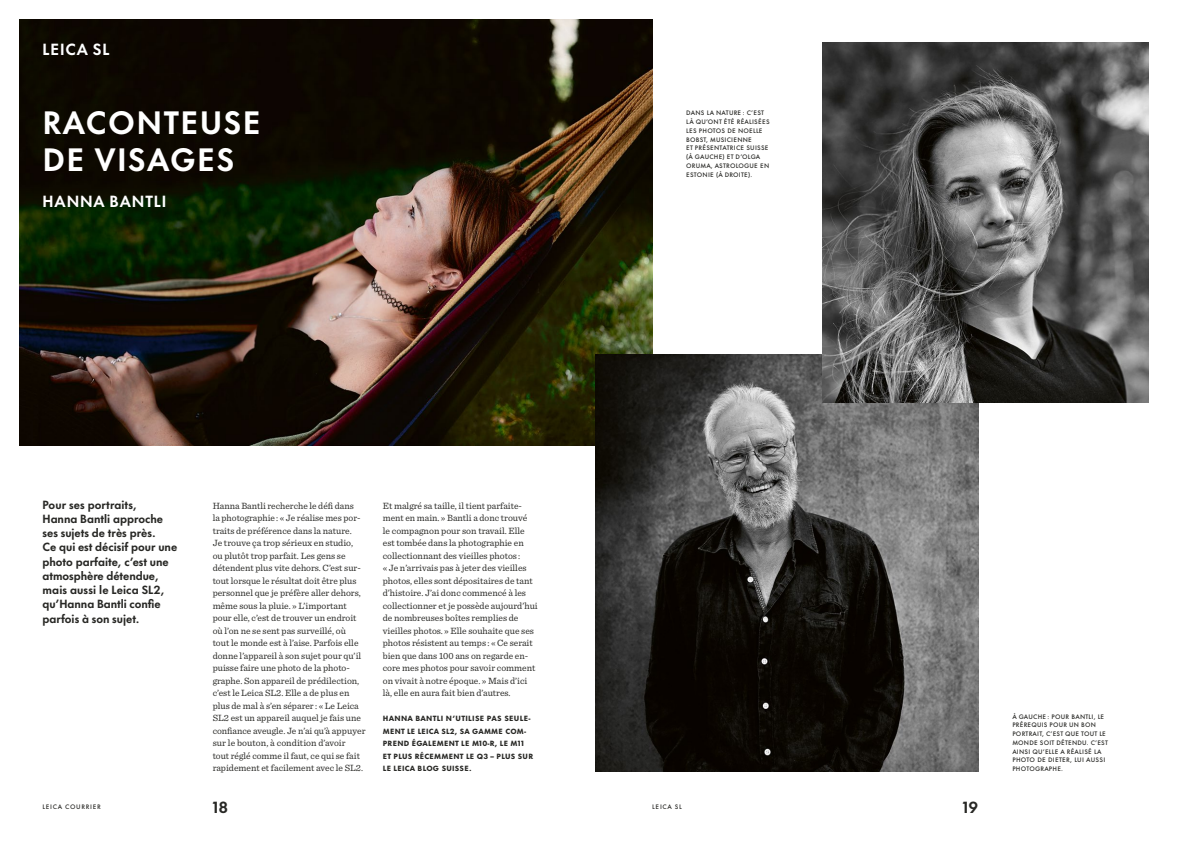
<style>
.page{position:relative;width:1191px;height:842px;background:#fff}
.page>*{position:absolute;margin:0;border:0;box-sizing:border-box;transform-origin:0 0}
.t1{font:700 30px/37.5px "Futura Now Headline";letter-spacing:.06em;color:#fff}
.t2{font:700 15px "Futura Now Headline";letter-spacing:.06em;color:#fff}
.t3{font:700 15px "Futura Now Headline";color:#282825}
.t4{font:700 11px/14.2px "Futura Now Headline";color:#282825}
.t5{font:9.5px/12.5px "Sentinel";color:#282825}
.t6{font:800 7px/12.5px "Futura Now Text";letter-spacing:.035em;color:#282825}
.t7{font:500 6px/8.7px "Futura Now Text";letter-spacing:.035em;color:#282825}
.t8{font:500 6px "Futura Now Text";letter-spacing:.11em;color:#282825}
</style>
<div class="page">
<img style="left:20px;top:20px;width:632px;height:425px">
<img style="left:595px;top:354px;width:383px;height:417px">
<img style="left:822px;top:43px;width:326px;height:360px">
<h2 class="t2" style="left:43px;top:36px;width:68px">LEICA SL</h2>
<h1 class="t1" style="left:43px;top:101px;width:219px">RACONTEUSE<br>DE VISAGES</h1>
<h2 class="t2" style="left:43px;top:189px;width:125px">HANNA BANTLI</h2>
<p class="t7" style="left:686px;top:108px;width:85px">DANS LA NATURE : C’EST<br>LÀ QU’ONT ÉTÉ RÉALISÉES<br>LES PHOTOS DE NOELLE<br>BOBST, MUSICIENNE<br>ET PRÉSENTATRICE SUISSE (À GAUCHE) ET D’OLGA<br>ORUMA, ASTROLOGUE EN<br>ESTONIE (À DROITE).</p>
<p class="t4" style="left:43px;top:496px;width:136px">Pour ses portraits,<br>Hanna Bantli approche ses sujets de très près.<br>Ce qui est décisif pour une photo parfaite, c’est une atmosphère détendue, mais aussi le Leica SL2, qu’Hanna Bantli confie parfois à son sujet.</p>
<p class="t5" style="left:213px;top:499px;width:154px">Hanna Bantli recherche le défi dans<br>la photographie : « Je réalise mes por&shy;traits de préférence dans la nature.<br>Je trouve ça trop sérieux en studio, ou plutôt trop parfait. Les gens se détendent plus vite dehors. C’est sur&shy;tout lorsque le résultat doit être plus personnel que je préfère aller dehors, même sous la pluie. » L’important pour elle, c’est de trouver un endroit où l’on ne se sent pas surveillé, où<br>tout le monde est à l’aise. Parfois elle donne l’appareil à son sujet pour qu’il puisse faire une photo de la photo&shy;graphe. Son appareil de prédilection, c’est le Leica SL2. Elle a de plus en plus de mal à s’en séparer : « Le Leica SL2 est un appareil auquel je fais une confiance aveugle. Je n’ai qu’à appuyer sur le bouton, à condition d’avoir<br>tout réglé comme il faut, ce qui se fait rapidement et facilement avec le SL2.</p>
<p class="t5" style="left:383px;top:499px;width:156px">Et malgré sa taille, il tient parfaite&shy;ment en main. » Bantli a donc trouvé<br>le compagnon pour son travail. Elle est tombée dans la photographie en collectionnant des vieilles photos :<br>« Je n’arrivais pas à jeter des vieilles photos, elles sont dépositaires de tant d’histoire. J’ai donc commencé à les collectionner et je possède aujourd’hui de nombreuses boîtes remplies de vieilles photos. » Elle souhaite que ses photos résistent au temps : « Ce serait bien que dans 100 ans on regarde en&shy;core mes photos pour savoir comment on vivait à notre époque. » Mais d’ici là, elle en aura fait bien d’autres.</p>
<p class="t6" style="left:383px;top:711px;width:152px">HANNA BANTLI N’UTILISE PAS SEULE-<br>MENT LE LEICA SL2, SA GAMME COM-<br>PREND ÉGALEMENT LE M10-R, LE M11<br>ET PLUS RÉCEMMENT LE Q3 – PLUS SUR<br>LE LEICA BLOG SUISSE.</p>
<h2 class="t3" style="left:213px;top:794px;width:17px">18</h2>
<h2 class="t3" style="left:962px;top:794px;width:17px">19</h2>
<p class="t8" style="left:43px;top:802px;width:60px">LEICA COURRIER</p>
<p class="t7" style="left:652px;top:802px;width:31px">LEICA SL</p>
<p class="t7" style="left:1012px;top:711px;width:97px">À GAUCHE : POUR BANTLI, LE<br>PRÉREQUIS POUR UN BON<br>PORTRAIT, C’EST QUE TOUT LE<br>MONDE SOIT DÉTENDU. C’EST<br>AINSI QU’ELLE A RÉALISÉ LA<br>PHOTO DE DIETER, LUI AUSSI<br>PHOTOGRAPHE.</p>
</div>
